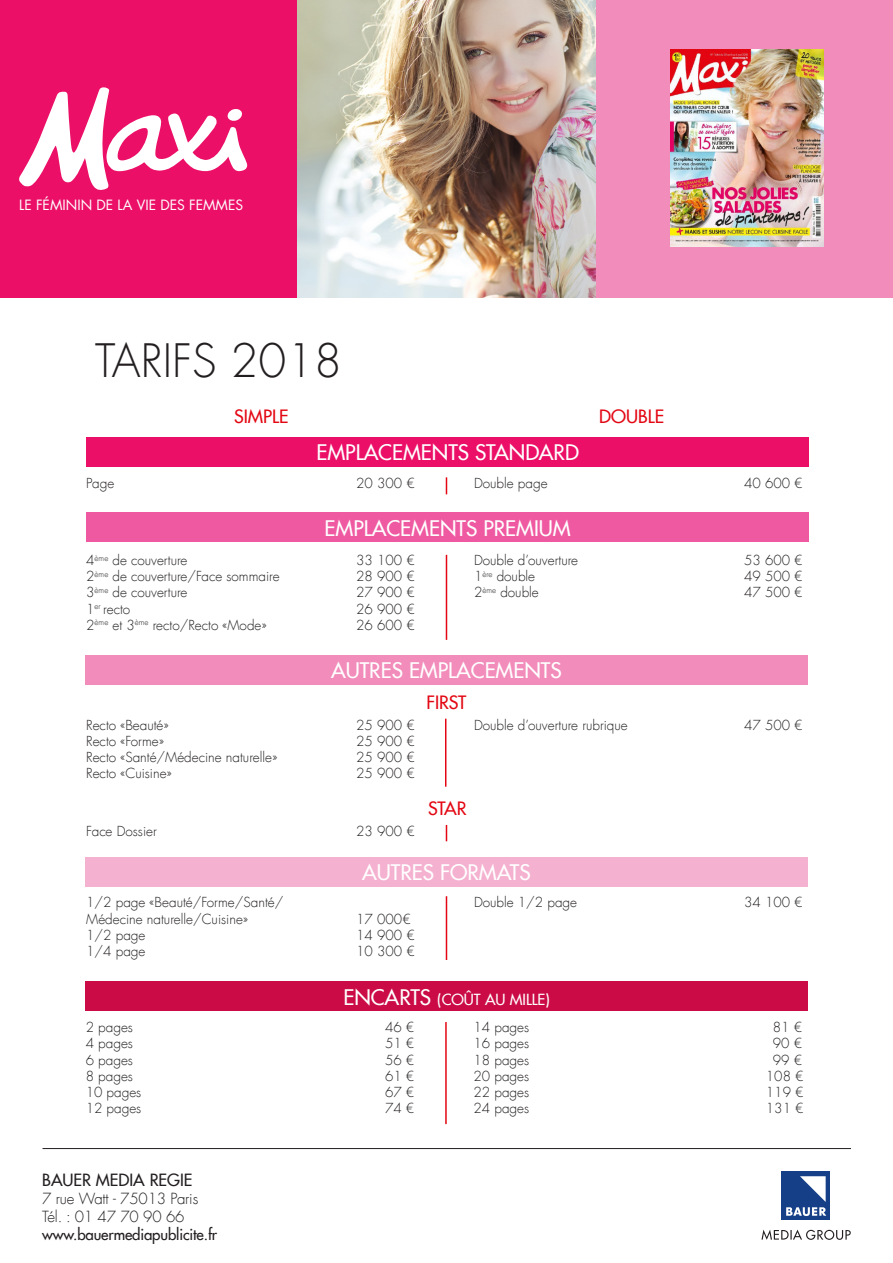
<style>
.page{position:relative;width:893px;height:1263px;background:#fff}
.page>*{position:absolute;margin:0;border:0;box-sizing:border-box;transform-origin:0 0}
.t1{font:300 45px "Futura Com";color:#231f20}
.titre_condition_2{font:500 21px "Futura Com";color:#fff}
.titre_condition_2-2{font:500 18px "Futura Com";color:#e30713}
.t2{font:500 16.5px "Futura Com";color:#231f20}
.t3{font:300 15px/18px "Futura Com";letter-spacing:-.01em;color:#231f20}
.t4{font:500 15px "Futura Com";letter-spacing:-.01em;color:#231f20}
.titre_condition_2-3{font:500 15px "Futura Com";color:#fff}
.t5{font:13.8px "Futura Com";color:#fff}
.texte_condition{font:300 13.5px "Futura Com";color:#231f20}
.s1{font-size:21px}
</style>
<div class="page">
<div style="left:0;top:0;width:298px;height:298px;background:#ec0f67"></div>
<div style="left:595px;top:0;width:298px;height:298px;background:#f28cba"></div>
<svg style="left:19px;top:87px;width:229px;height:103px"></svg>
<svg style="left:761px;top:1229px;width:90px;height:11px"></svg>
<div style="left:781px;top:1171px;width:49px;height:49px;background:#153f87"></div>
<svg style="left:786px;top:1176px;width:40px;height:40px"></svg>
<hr style="left:43px;top:1148px;width:808px;height:1px;background:#231f20">
<img style="left:671px;top:50px;width:152px;height:196px">
<img style="left:298px;top:0;width:297px;height:298px">
<div style="left:86px;top:437px;width:723px;height:30px;background:#ec0f67"></div>
<div style="left:86px;top:512px;width:723px;height:30px;background:#ef59a1"></div>
<div style="left:85px;top:857px;width:723px;height:30px;background:#f5b1d0"></div>
<svg style="left:446px;top:477px;width:1px;height:17px"></svg>
<hr style="left:446px;top:555px;width:1px;height:85px;background:#e30713">
<hr style="left:445px;top:719px;width:1px;height:68px;background:#e30713">
<svg style="left:446px;top:825px;width:1px;height:16px"></svg>
<hr style="left:446px;top:896px;width:1px;height:64px;background:#e30713">
<div style="left:85px;top:981px;width:723px;height:30px;background:#cb0b46"></div>
<hr style="left:445px;top:1022px;width:2px;height:102px;background:#e30713">
<div style="left:85px;top:655px;width:723px;height:30px;background:#f28cba"></div>
<p class="t5" style="left:19px;top:196px;width:226px">LE FÉMININ DE LA VIE DES FEMMES</p>
<p class="t1" style="left:95px;top:331px;width:248px">TARIFS 2018</p>
<p class="titre_condition_2-2" style="left:234px;top:403px;width:56px">SIMPLE</p>
<p class="titre_condition_2-2" style="left:599px;top:403px;width:66px">DOUBLE</p>
<p class="titre_condition_2" style="left:316px;top:437px;width:264px">EMPLACEMENTS STANDARD</p>
<p class="texte_condition" style="left:86px;top:475px;width:30px">Page</p>
<p class="texte_condition" style="left:356px;top:475px;width:60px">20 300 €</p>
<p class="texte_condition" style="left:474px;top:475px;width:75px">Double page</p>
<p class="texte_condition" style="left:744px;top:475px;width:60px">40 600 €</p>
<p class="titre_condition_2" style="left:325px;top:513px;width:248px">EMPLACEMENTS PREMIUM</p>
<p class="texte_condition" style="left:86px;top:551px;width:103px">4<sup>ème</sup> de couverture</p>
<p class="texte_condition" style="left:356px;top:551px;width:60px">33 100 €</p>
<p class="texte_condition" style="left:86px;top:567px;width:195px">2<sup>ème</sup> de couverture/Face sommaire</p>
<p class="texte_condition" style="left:356px;top:567px;width:60px">28 900 €</p>
<p class="texte_condition" style="left:86px;top:584px;width:103px">3<sup>ème</sup> de couverture</p>
<p class="texte_condition" style="left:356px;top:584px;width:60px">27 900 €</p>
<p class="texte_condition" style="left:86px;top:600px;width:46px">1<sup>er</sup> recto</p>
<p class="texte_condition" style="left:356px;top:600px;width:60px">26 900 €</p>
<p class="texte_condition" style="left:86px;top:616px;width:182px">2<sup>ème</sup> et 3<sup>ème</sup> recto/Recto «Mode»</p>
<p class="texte_condition" style="left:356px;top:616px;width:60px">26 600 €</p>
<p class="texte_condition" style="left:474px;top:551px;width:106px">Double d’ouverture</p>
<p class="texte_condition" style="left:744px;top:551px;width:60px">53 600 €</p>
<p class="texte_condition" style="left:474px;top:567px;width:63px">1<sup>ère</sup> double</p>
<p class="texte_condition" style="left:744px;top:567px;width:60px">49 500 €</p>
<p class="texte_condition" style="left:474px;top:584px;width:66px">2<sup>ème</sup> double</p>
<p class="texte_condition" style="left:744px;top:584px;width:60px">47 500 €</p>
<p class="titre_condition_2" style="left:331px;top:655px;width:232px">AUTRES EMPLACEMENTS</p>
<p class="texte_condition" style="left:86px;top:716px;width:84px">Recto «Beauté»</p>
<p class="texte_condition" style="left:356px;top:716px;width:60px">25 900 €</p>
<p class="texte_condition" style="left:86px;top:732px;width:79px">Recto «Forme»</p>
<p class="texte_condition" style="left:356px;top:732px;width:60px">25 900 €</p>
<p class="texte_condition" style="left:86px;top:748px;width:193px">Recto «Santé/Médecine naturelle»</p>
<p class="texte_condition" style="left:356px;top:748px;width:60px">25 900 €</p>
<p class="texte_condition" style="left:86px;top:765px;width:87px">Recto «Cuisine»</p>
<p class="texte_condition" style="left:356px;top:765px;width:60px">25 900 €</p>
<p class="texte_condition" style="left:86px;top:822px;width:72px">Face Dossier</p>
<p class="texte_condition" style="left:356px;top:822px;width:60px">23 900 €</p>
<p class="titre_condition_2-2" style="left:426px;top:689px;width:42px">FIRST</p>
<p class="texte_condition" style="left:474px;top:716px;width:155px">Double d’ouverture rubrique</p>
<p class="texte_condition" style="left:744px;top:716px;width:60px">47 500 €</p>
<p class="titre_condition_2-2" style="left:428px;top:795px;width:40px">STAR</p>
<p class="titre_condition_2" style="left:362px;top:857px;width:170px">AUTRES FORMATS</p>
<p class="texte_condition" style="left:86px;top:893px;width:199px">1/2 page «Beauté/Forme/Santé/</p>
<p class="texte_condition" style="left:86px;top:910px;width:163px">Médecine naturelle/Cuisine»</p>
<p class="texte_condition" style="left:356px;top:910px;width:56px">17 000€</p>
<p class="texte_condition" style="left:86px;top:926px;width:61px">1/2 page</p>
<p class="texte_condition" style="left:356px;top:926px;width:60px">14 900 €</p>
<p class="texte_condition" style="left:86px;top:942px;width:61px">1/4 page</p>
<p class="texte_condition" style="left:356px;top:942px;width:60px">10 300 €</p>
<p class="texte_condition" style="left:474px;top:893px;width:105px">Double 1/2 page</p>
<p class="texte_condition" style="left:744px;top:893px;width:60px">34 100 €</p>
<p class="titre_condition_2-3" style="left:344px;top:988px;width:208px"><span class="s1">ENCARTS</span> (COÛT AU MILLE)</p>
<p class="texte_condition" style="left:86px;top:1018px;width:49px">2 pages</p>
<p class="texte_condition" style="left:385px;top:1018px;width:31px">46 €</p>
<p class="texte_condition" style="left:86px;top:1035px;width:49px">4 pages</p>
<p class="texte_condition" style="left:385px;top:1035px;width:31px">51 €</p>
<p class="texte_condition" style="left:86px;top:1051px;width:49px">6 pages</p>
<p class="texte_condition" style="left:385px;top:1051px;width:31px">56 €</p>
<p class="texte_condition" style="left:86px;top:1067px;width:49px">8 pages</p>
<p class="texte_condition" style="left:385px;top:1067px;width:31px">61 €</p>
<p class="texte_condition" style="left:86px;top:1083px;width:57px">10 pages</p>
<p class="texte_condition" style="left:385px;top:1083px;width:31px">67 €</p>
<p class="texte_condition" style="left:86px;top:1099px;width:57px">12 pages</p>
<p class="texte_condition" style="left:385px;top:1099px;width:31px">74 €</p>
<p class="t2" style="left:42px;top:1167px;width:152px">BAUER MEDIA REGIE</p>
<p class="t3" style="left:42px;top:1189px;width:158px">7 rue Watt - 75013 Paris<br>Tél. : 01 47 70 90 66</p>
<p class="t4" style="left:42px;top:1223px;width:176px">www.bauermediapublicite.fr</p>
<p class="texte_condition" style="left:473px;top:1018px;width:57px">14 pages</p>
<p class="texte_condition" style="left:773px;top:1018px;width:31px">81 €</p>
<p class="texte_condition" style="left:473px;top:1035px;width:57px">16 pages</p>
<p class="texte_condition" style="left:773px;top:1035px;width:31px">90 €</p>
<p class="texte_condition" style="left:473px;top:1051px;width:57px">18 pages</p>
<p class="texte_condition" style="left:773px;top:1051px;width:31px">99 €</p>
<p class="texte_condition" style="left:473px;top:1067px;width:57px">20 pages</p>
<p class="texte_condition" style="left:766px;top:1067px;width:39px">108 €</p>
<p class="texte_condition" style="left:473px;top:1083px;width:57px">22 pages</p>
<p class="texte_condition" style="left:766px;top:1083px;width:39px">119 €</p>
<p class="texte_condition" style="left:473px;top:1099px;width:57px">24 pages</p>
<p class="texte_condition" style="left:766px;top:1099px;width:39px">131 €</p>
</div>
